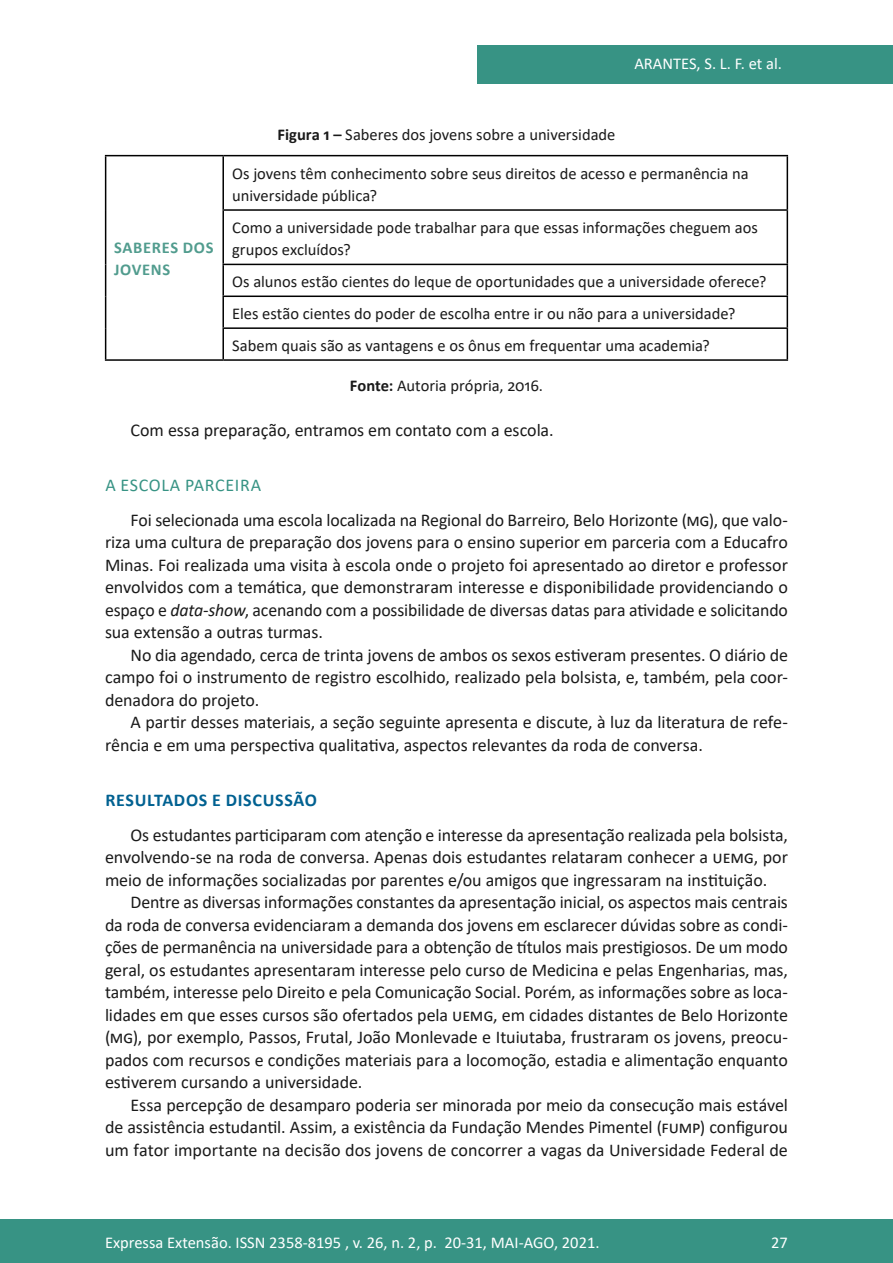
<style>
.page{position:relative;width:893px;height:1263px;background:#fff}
.page>*{position:absolute;margin:0;border:0;box-sizing:border-box;transform-origin:0 0}
.Principal_-_Texto{font:18px/22.5px "Calibri";letter-spacing:-.005em;color:#1a1a1a;text-align:justify}
.Principal_-_Intertít{font:700 18px "Calibri";letter-spacing:.04em;color:#006191}
.Principal_-_Intertít-2{font:18px "Calibri";letter-spacing:.04em;color:#379384}
.Quadro_-_Célula{font:16.5px/22.5px "Calibri";color:#1a1a1a}
.t1{font:16.5px "Calibri";color:#fff}
.Quadro_-_Título{font:16.5px "Calibri";color:#1a1a1a}
.Quadro_-_Legenda{font:16.5px "Calibri";color:#1a1a1a}
.Quadro_-_Cabeçalho{font:700 16.5px/22.5px "Calibri";letter-spacing:.04em;color:#519c8e}
.s1{font-weight:700}
.s2{font-style:italic}
</style>
<div class="page">
<div style="left:477px;top:45px;width:416px;height:39px;background:#379384"></div>
<div style="left:0;top:1219px;width:893px;height:44px;background:#379384"></div>
<hr style="left:105px;top:155px;width:118px;height:1px;background:#000">
<hr style="left:105px;top:156px;width:1px;height:54px;background:#000">
<hr style="left:105px;top:210px;width:1px;height:54px;background:#000">
<hr style="left:105px;top:264px;width:1px;height:32px;background:#000">
<hr style="left:105px;top:296px;width:1px;height:32px;background:#000">
<hr style="left:105px;top:328px;width:1px;height:31px;background:#000">
<hr style="left:105px;top:359px;width:118px;height:2px;background:#000">
<hr style="left:223px;top:155px;width:565px;height:1px;background:#000">
<hr style="left:222px;top:156px;width:2px;height:53px;background:#000">
<hr style="left:787px;top:156px;width:1px;height:53px;background:#000">
<hr style="left:222px;top:209px;width:566px;height:2px;background:#000">
<hr style="left:222px;top:211px;width:2px;height:53px;background:#000">
<hr style="left:787px;top:211px;width:1px;height:53px;background:#000">
<hr style="left:222px;top:264px;width:566px;height:1px;background:#000">
<hr style="left:222px;top:265px;width:2px;height:31px;background:#000">
<hr style="left:787px;top:265px;width:1px;height:31px;background:#000">
<hr style="left:222px;top:296px;width:566px;height:1px;background:#000">
<hr style="left:222px;top:297px;width:2px;height:30px;background:#000">
<hr style="left:787px;top:297px;width:1px;height:30px;background:#000">
<hr style="left:222px;top:327px;width:566px;height:2px;background:#000">
<hr style="left:222px;top:329px;width:2px;height:30px;background:#000">
<hr style="left:787px;top:329px;width:1px;height:30px;background:#000">
<hr style="left:223px;top:359px;width:565px;height:2px;background:#000">
<p class="t1" style="left:634px;top:52px;width:149px">ARANTES, S. L. F. et al.</p>
<p class="Quadro_-_Título" style="left:278px;top:123px;width:339px"><span class="s1">Figura 1 –</span> Saberes dos jovens sobre a universidade</p>
<p class="Quadro_-_Célula" style="left:232px;top:161px;width:518px">Os jovens têm conhecimento sobre seus direitos de acesso e permanência na universidade pública?</p>
<p class="Quadro_-_Célula" style="left:232px;top:216px;width:527px">Como a universidade pode trabalhar para que essas informações cheguem aos grupos excluídos?</p>
<p class="Quadro_-_Célula" style="left:232px;top:270px;width:536px">Os alunos estão cientes do leque de oportunidades que a universidade oferece?</p>
<p class="Quadro_-_Célula" style="left:232px;top:302px;width:505px">Eles estão cientes do poder de escolha entre ir ou não para a universidade?</p>
<p class="Quadro_-_Célula" style="left:232px;top:334px;width:479px">Sabem quais são as vantagens e os ônus em frequentar uma academia?</p>
<p class="Quadro_-_Legenda" style="left:350px;top:374px;width:195px"><span class="s1">Fonte:</span> Autoria própria, 2016.</p>
<p class="Principal_-_Texto" style="left:130px;top:418px;width:425px">Com essa preparação, entramos em contato com a escola.</p>
<p class="Quadro_-_Cabeçalho" style="left:114px;top:236px;width:101px">SABERES DOS<br>JOVENS</p>
<p class="Principal_-_Intertít-2" style="left:105px;top:473px;width:157px">A ESCOLA PARCEIRA</p>
<p class="Principal_-_Texto" style="left:105px;top:508px;width:684px;text-indent:26px">Foi selecionada uma escola localizada na Regional do Barreiro, Belo Horizonte (MG), que valo&shy;riza uma cultura de preparação dos jovens para o ensino superior em parceria com a Educafro Minas. Foi realizada uma visita à escola onde o projeto foi apresentado ao diretor e professor envolvidos com a temática, que demonstraram interesse e disponibilidade providenciando o espaço e <span class="s2">data-show</span>, acenando com a possibilidade de diversas datas para atividade e solicitando sua extensão a outras turmas.</p>
<p class="Principal_-_Texto" style="left:105px;top:643px;width:684px;text-indent:26px">No dia agendado, cerca de trinta jovens de ambos os sexos estiveram presentes. O diário de campo foi o instrumento de registro escolhido, realizado pela bolsista, e, também, pela coor&shy;denadora do projeto.</p>
<p class="Principal_-_Texto" style="left:105px;top:711px;width:684px;text-indent:26px">A partir desses materiais, a seção seguinte apresenta e discute, à luz da literatura de refe&shy;rência e em uma perspectiva qualitativa, aspectos relevantes da roda de conversa.</p>
<p class="Principal_-_Intertít" style="left:105px;top:788px;width:213px">RESULTADOS E DISCUSSÃO</p>
<p class="Principal_-_Texto" style="left:105px;top:823px;width:684px;text-indent:26px">Os estudantes participaram com atenção e interesse da apresentação realizada pela bolsista, envolvendo-se na roda de conversa. Apenas dois estudantes relataram conhecer a UEMG, por meio de informações socializadas por parentes e/ou amigos que ingressaram na instituição.</p>
<p class="Principal_-_Texto" style="left:105px;top:891px;width:684px;text-indent:26px">Dentre as diversas informações constantes da apresentação inicial, os aspectos mais centrais da roda de conversa evidenciaram a demanda dos jovens em esclarecer dúvidas sobre as condi&shy;ções de permanência na universidade para a obtenção de títulos mais prestigiosos. De um modo geral, os estudantes apresentaram interesse pelo curso de Medicina e pelas Engenharias, mas, também, interesse pelo Direito e pela Comunicação Social. Porém, as informações sobre as loca&shy;lidades em que esses cursos são ofertados pela UEMG, em cidades distantes de Belo Horizonte (MG), por exemplo, Passos, Frutal, João Monlevade e Ituiutaba, frustraram os jovens, preocu&shy;pados com recursos e condições materiais para a locomoção, estadia e alimentação enquanto estiverem cursando a universidade.</p>
<p class="Principal_-_Texto" style="left:105px;top:1093px;width:684px;text-indent:26px">Essa percepção de desamparo poderia ser minorada por meio da consecução mais estável de assistência estudantil. Assim, a existência da Fundação Mendes Pimentel (FUMP) configurou um fator importante na decisão dos jovens de concorrer a vagas da Universidade Federal de</p>
<p class="t1" style="left:105px;top:1230px;width:496px">Expressa Extensão. ISSN 2358-8195 , v. 26, n. 2, p. 20-31, MAI-AGO, 2021.</p>
<p class="t1" style="left:771px;top:1230px;width:18px">27</p>
</div>
